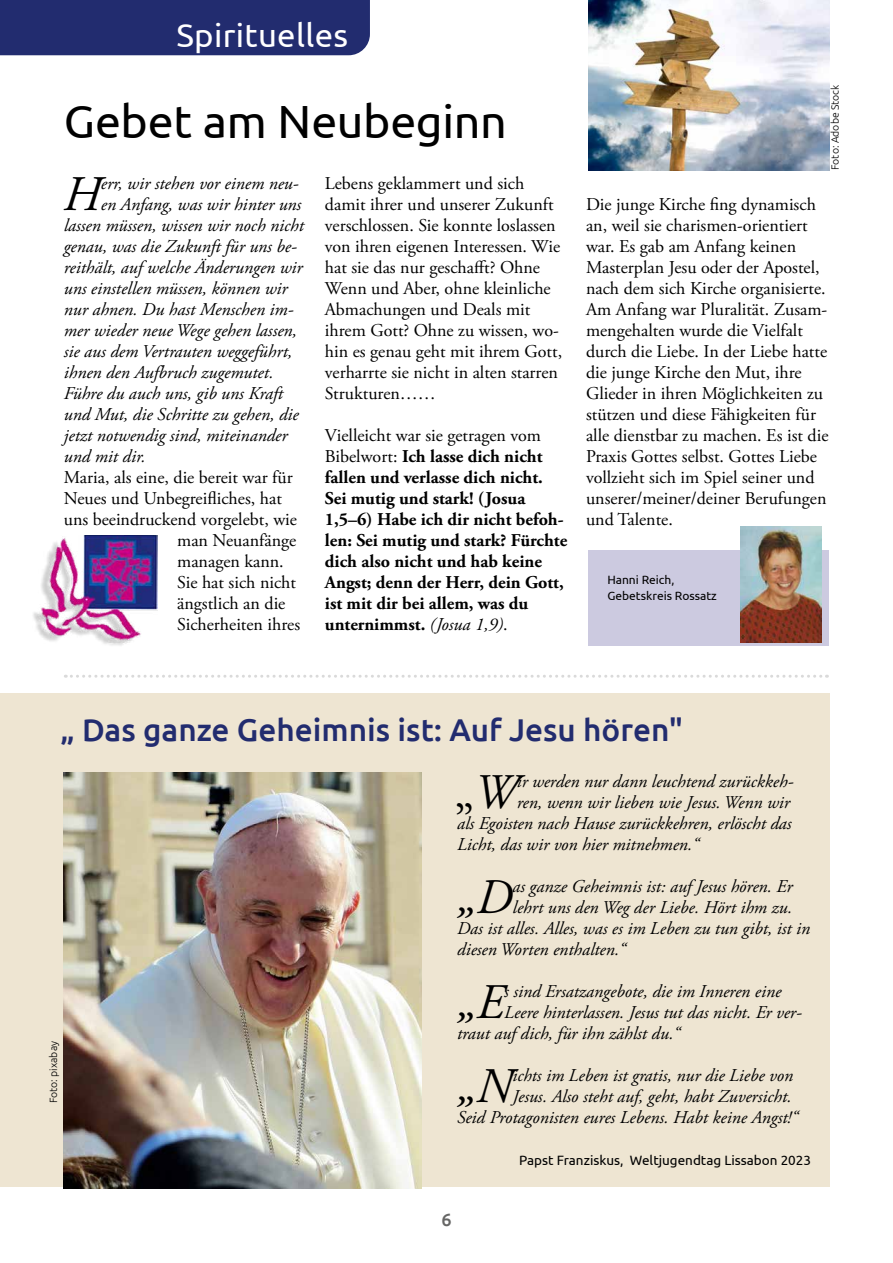
<style>
.page{position:relative;width:893px;height:1263px;background:#fff}
.page>*{position:absolute;margin:0;border:0;box-sizing:border-box;transform-origin:0 0}
.t1{font:italic 49.65px "Adobe Garamond Pro";color:#000}
.t2{font:49.65px "Adobe Garamond Pro";color:#000}
.t3{font:46.5px "Ubuntu";letter-spacing:-.01em;color:#000}
.t4{font:33px "Ubuntu";letter-spacing:.01em;color:#fff}
.t5{font:500 31.5px "Ubuntu";color:#222c6f}
.t6{font:italic 18px "Adobe Garamond Pro";color:#000}
.t7{font:18px/21px "Adobe Garamond Pro";color:#000}
.t8{font:700 18px/21px "Adobe Garamond Pro";color:#000}
.t9{font:500 18px "Ubuntu";color:#666665}
.t10{font:13.5px "Ubuntu";color:#000}
.t11{font:12px/16.5px "Ubuntu";color:#000}
.t12{font:300 10.5px "Ubuntu";color:#000}
.s1{font-weight:400}
.s2{font-weight:400;font-style:italic}
.s3{font-style:italic}
</style>
<div class="page">
<div style="left:588px;top:550px;width:241px;height:96px;background:#cccae0"></div>
<div style="left:0;top:0;width:370px;height:55px;background:#222c6f"></div>
<img style="left:33px;top:536px;width:125px;height:110px">
<svg style="left:65px;top:675px;width:762px;height:3px"></svg>
<img style="left:741px;top:526px;width:81px;height:116px">
<img style="left:588px;top:0;width:241px;height:170px">
<div style="left:0;top:693px;width:829px;height:494px;background:#eee5d2"></div>
<img style="left:64px;top:773px;width:358px;height:415px">
<h3 class="t4" style="left:176px;top:15px;width:173px">Spirituelles</h3>
<h2 class="t3" style="left:64px;top:93px;width:444px">Gebet am Neubeginn</h2>
<h1 class="t1" style="left:63px;top:164px;width:39px">H</h1>
<p class="t6" style="left:101px;top:172px;width:199px">err, wir stehen vor einem neu-</p>
<p class="t6" style="left:101px;top:193px;width:202px">en Anfang, was wir hinter uns</p>
<p class="t6" style="left:64px;top:214px;width:242px">lassen müssen, wissen wir noch nicht</p>
<p class="t6" style="left:64px;top:235px;width:235px">genau, was die Zukunft für uns be-</p>
<p class="t6" style="left:64px;top:256px;width:240px">reithält, auf welche Änderungen wir</p>
<p class="t6" style="left:64px;top:277px;width:225px">uns einstellen müssen, können wir</p>
<p class="t6" style="left:64px;top:298px;width:231px">nur ahnen. Du hast Menschen im-</p>
<p class="t6" style="left:64px;top:319px;width:235px">mer wieder neue Wege gehen lassen,</p>
<p class="t6" style="left:64px;top:340px;width:230px">sie aus dem Vertrauten weggeführt,</p>
<p class="t6" style="left:64px;top:361px;width:211px">ihnen den Aufbruch zugemutet.</p>
<p class="t6" style="left:64px;top:382px;width:221px">Führe du auch uns, gib uns Kraft</p>
<p class="t6" style="left:64px;top:403px;width:237px">und Mut, die Schritte zu gehen, die</p>
<p class="t6" style="left:64px;top:424px;width:225px">jetzt notwendig sind, miteinander</p>
<p class="t6" style="left:64px;top:445px;width:83px">und mit dir.</p>
<p class="t7" style="left:64px;top:467px;width:230px">Maria, als eine, die bereit war für</p>
<p class="t7" style="left:64px;top:488px;width:220px">Neues und Unbegreifliches, hat</p>
<p class="t7" style="left:64px;top:509px;width:235px">uns beeindruckend vorgelebt, wie</p>
<p class="t7" style="left:177px;top:530px;width:121px">man Neuanfänge</p>
<p class="t7" style="left:177px;top:551px;width:108px">managen kann.</p>
<p class="t7" style="left:177px;top:572px;width:120px">Sie hat sich nicht</p>
<p class="t7" style="left:177px;top:593px;width:110px">ängstlich an die</p>
<p class="t7" style="left:177px;top:614px;width:125px">Sicherheiten ihres</p>
<p class="t7" style="left:325px;top:173px;width:239px">Lebens geklammert und sich damit ihrer und unserer Zukunft verschlossen. Sie konnte loslassen von ihren eigenen Interessen. Wie hat sie das nur geschafft? Ohne<br>Wenn und Aber, ohne kleinliche<br>Abmachungen und Deals mit ihrem Gott? Ohne zu wissen, wo&shy;hin es genau geht mit ihrem Gott, verharrte sie nicht in alten starren<br>Strukturen……</p>
<p class="t8" style="left:325px;top:425px;width:244px"><span class="s1">Vielleicht war sie getragen vom<br>Bibelwort:</span> Ich lasse dich nicht fallen und verlasse dich nicht.<br>Sei mutig und stark! (Josua<br>1,5–6) Habe ich dir nicht befoh&shy;len: Sei mutig und stark? Fürchte dich also nicht und hab keine<br>Angst; denn der Herr, dein Gott, ist mit dir bei allem, was du unternimmst. <span class="s2">(Josua 1,9)</span><span class="s1">.</span></p>
<p class="t12" style="left:829px;top:170px;width:87px;rotate:-90deg">Foto: Adobe Stock</p>
<p class="t7" style="left:586px;top:194px;width:244px">Die junge Kirche fing dynamisch an, weil sie charismen-orientiert war. Es gab am Anfang keinen<br>Masterplan Jesu oder der Apostel, nach dem sich Kirche organisierte.<br>Am Anfang war Pluralität. Zusam&shy;mengehalten wurde die Vielfalt durch die Liebe. In der Liebe hatte die junge Kirche den Mut, ihre<br>Glieder in ihren Möglichkeiten zu stützen und diese Fähigkeiten für alle dienstbar zu machen. Es ist die<br>Praxis Gottes selbst. Gottes Liebe vollzieht sich im Spiel seiner und unserer/meiner/deiner Berufungen und Talente.</p>
<p class="t11" style="left:607px;top:571px;width:111px">Hanni Reich,<br>Gebetskreis Rossatz</p>
<h3 class="t5" style="left:61px;top:710px;width:624px">„ Das ganze Geheimnis ist: Auf Jesu hören"</h3>
<p class="t12" style="left:47px;top:1103px;width:64px;rotate:-90deg">Foto: pixabay</p>
<p class="t6" style="left:517px;top:770px;width:278px">ir werden nur dann leuchtend zurückkeh-</p>
<p class="t6" style="left:517px;top:791px;width:275px">ren, wenn wir lieben wie Jesus. Wenn wir</p>
<p class="t6" style="left:457px;top:812px;width:336px">als Egoisten nach Hause zurückkehren, erlöscht das</p>
<p class="t6" style="left:457px;top:833px;width:244px">Licht, das wir von hier mitnehmen.“</p>
<h1 class="t1" style="left:458px;top:867px;width:56px">„D</h1>
<p class="t6" style="left:513px;top:875px;width:281px">as ganze Geheimnis ist: auf Jesus hören. Er</p>
<h1 class="t2" style="left:455px;top:762px;width:63px">„<span class="s3">W</span></h1>
<p class="t6" style="left:513px;top:896px;width:281px">lehrt uns den Weg der Liebe. Hört ihm zu.</p>
<p class="t6" style="left:457px;top:917px;width:355px">Das ist alles. Alles, was es im Leben zu tun gibt, ist in</p>
<p class="t6" style="left:457px;top:938px;width:170px">diesen Worten enthalten.“</p>
<h1 class="t1" style="left:458px;top:972px;width:48px">„E</h1>
<p class="t6" style="left:504px;top:980px;width:279px">s sind Ersatzangebote, die im Inneren eine</p>
<p class="t6" style="left:504px;top:1001px;width:299px">Leere hinterlassen. Jesus tut das nicht. Er ver-</p>
<p class="t6" style="left:457px;top:1022px;width:225px">traut auf dich, für ihn zählst du.“</p>
<h1 class="t1" style="left:458px;top:1056px;width:56px">„N</h1>
<p class="t6" style="left:513px;top:1064px;width:282px">ichts im Leben ist gratis, nur die Liebe von</p>
<p class="t6" style="left:513px;top:1085px;width:281px">Jesus. Also steht auf, geht, habt Zuversicht.</p>
<p class="t6" style="left:457px;top:1106px;width:343px">Seid Protagonisten eures Lebens. Habt keine Angst!“</p>
<p class="t10" style="left:519px;top:1152px;width:293px">Papst Franziskus, Weltjugendtag Lissabon 2023</p>
<p class="t9" style="left:441px;top:1208px;width:12px">6</p>
</div>
